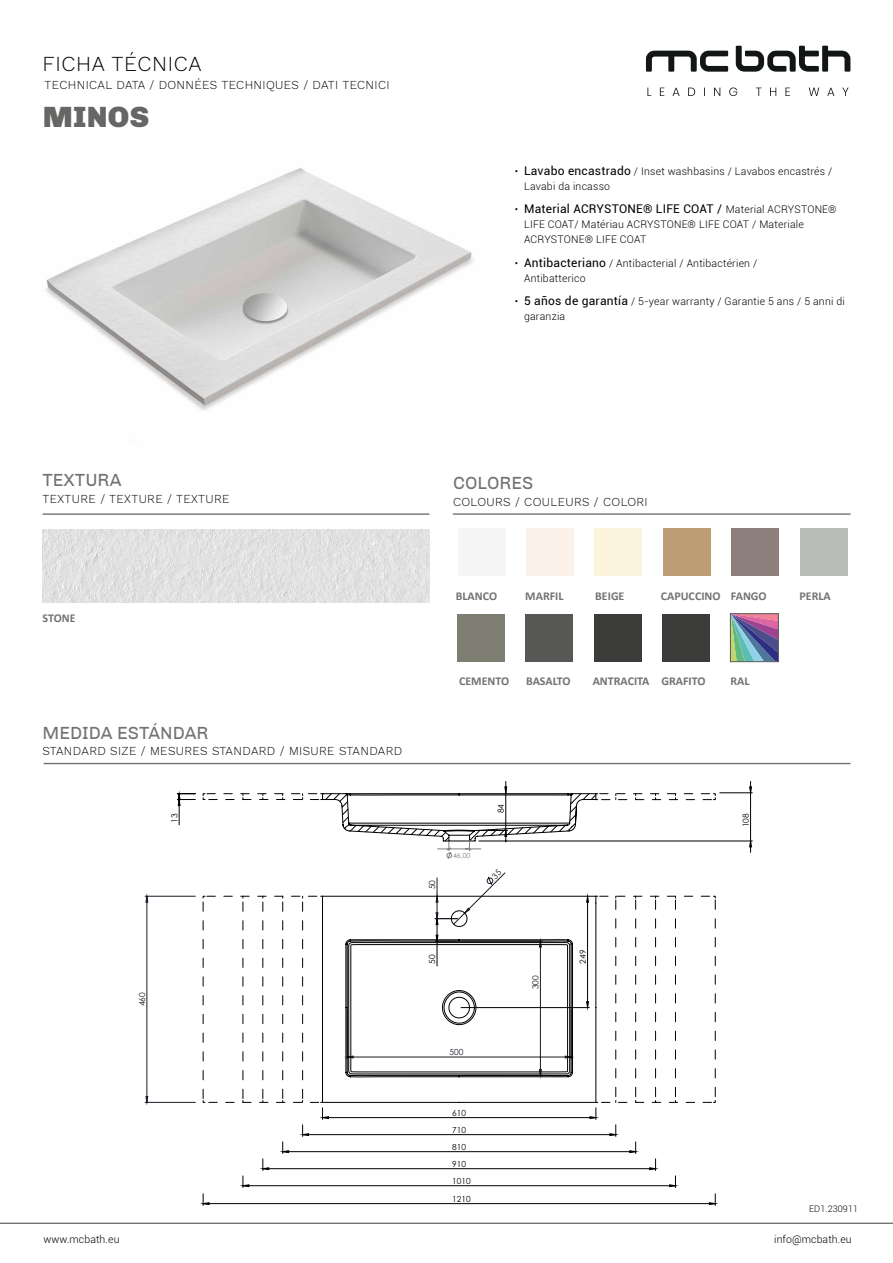
<style>
.page{position:relative;width:893px;height:1263px;background:#fff}
.page>*{position:absolute;margin:0;border:0;box-sizing:border-box;transform-origin:0 0}
.t1{font:900 30px "Chivo";letter-spacing:.01em;color:#666665}
.t2{font:300 21px "Work Sans";letter-spacing:.03em;color:#000}
.t3{font:18px "Chivo";color:#727272}
.t4{font:300 12px "Work Sans";letter-spacing:.03em;color:#000}
.t5{font:700 12px "Calibri";color:#727272}
.t6{font:12px "Roboto";letter-spacing:.02em;color:#000}
.t7{font:300 10.5px/15px "Roboto";letter-spacing:.02em;color:#000}
.t8{font:300 9px "Roboto";letter-spacing:.01em;color:#000}
.t9{font:8.4px/17px "Century Gothic";color:#000}
.t10{font:8.4px "Century Gothic";color:#1a1a24}
.t11{font:6.9px "Century Gothic";color:#808080}
.s1{font-weight:400;font-size:12px}
.s2{font-weight:300;font-size:10.5px}
</style>
<div class="page">
<img style="left:45px;top:168px;width:429px;height:242px">
<hr style="left:720px;top:792px;width:32px;height:1px;background:#000">
<hr style="left:479px;top:841px;width:273px;height:1px;background:#000">
<svg style="left:177px;top:793px;width:18px;height:13px"></svg>
<svg style="left:302px;top:1125px;width:314px;height:11px"></svg>
<svg style="left:282px;top:1142px;width:354px;height:11px"></svg>
<svg style="left:262px;top:1159px;width:394px;height:11px"></svg>
<svg style="left:243px;top:1176px;width:433px;height:11px"></svg>
<svg style="left:203px;top:1194px;width:513px;height:11px"></svg>
<svg style="left:178px;top:794px;width:410px;height:212px"></svg>
<svg style="left:146px;top:896px;width:2px;height:206px"></svg>
<svg style="left:203px;top:896px;width:513px;height:223px"></svg>
<svg style="left:203px;top:781px;width:548px;height:78px"></svg>
<hr style="left:44px;top:763px;width:806px;height:1px;background:#727272">
<hr style="left:0;top:1222px;width:893px;height:2px;background:#727272">
<svg style="left:646px;top:51px;width:82px;height:21px"></svg>
<svg style="left:736px;top:46px;width:114px;height:26px"></svg>
<svg style="left:647px;top:87px;width:202px;height:9px"></svg>
<hr style="left:453px;top:513px;width:397px;height:2px;background:#727272">
<div style="left:458px;top:529px;width:47px;height:47px;background:#f5f5f5"></div>
<div style="left:526px;top:529px;width:48px;height:47px;background:#fbf3e9"></div>
<div style="left:595px;top:529px;width:47px;height:47px;background:#fcf5dd"></div>
<div style="left:663px;top:529px;width:48px;height:47px;background:#be9d74"></div>
<div style="left:731px;top:529px;width:48px;height:47px;background:#8d7f7c"></div>
<div style="left:800px;top:529px;width:47px;height:47px;background:#b9bcb7"></div>
<div style="left:457px;top:614px;width:47px;height:47px;background:#7e7d71"></div>
<div style="left:525px;top:614px;width:48px;height:47px;background:#575756"></div>
<div style="left:594px;top:614px;width:47px;height:47px;background:#3c3c3b"></div>
<div style="left:662px;top:614px;width:48px;height:47px;background:#3c3c3b"></div>
<svg style="left:732px;top:615px;width:45px;height:45px;background:#7b7f9e"></svg>
<div style="left:730px;top:613px;width:49px;height:49px;border:1px solid #575756"></div>
<hr style="left:43px;top:513px;width:386px;height:2px;background:#727272">
<img style="left:43px;top:529px;width:386px;height:74px">
<svg style="left:487px;top:869px;width:15px;height:16px"></svg>
<h2 class="t2" style="left:43px;top:51px;width:161px">FICHA TÉCNICA</h2>
<p class="t4" style="left:45px;top:78px;width:346px">TECHNICAL DATA / DONNÉES TECHNIQUES / DATI TECNICI</p>
<h1 class="t1" style="left:43px;top:99px;width:108px">MINOS</h1>
<p class="t7" style="left:524px;top:164px;width:310px;text-indent:-9px">• <span class="s1">Lavabo encastrado</span> / Inset washbasins / Lavabos encastrés /<br>Lavabi da incasso</p>
<p class="t6" style="left:515px;top:202px;width:323px"><span class="s2">•</span> Material ACRYSTONE® LIFE COAT / <span class="s2">Material ACRYSTONE®</span></p>
<p class="t7" style="left:524px;top:217px;width:281px">LIFE COAT/ Matériau ACRYSTONE® LIFE COAT / Materiale<br>ACRYSTONE® LIFE COAT</p>
<p class="t7" style="left:524px;top:256px;width:235px;text-indent:-9px">• <span class="s1">Antibacteriano</span> / Antibacterial / Antibactérien /<br>Antibatterico</p>
<p class="t7" style="left:524px;top:294px;width:322px;text-indent:-9px">• <span class="s1">5 años de garantía</span> / 5-year warranty / Garantie 5 ans / 5 anni di garanzia</p>
<h3 class="t3" style="left:43px;top:469px;width:80px">TEXTURA</h3>
<p class="t4" style="left:43px;top:491px;width:188px">TEXTURE / TEXTURE / TEXTURE</p>
<h3 class="t3" style="left:453px;top:473px;width:82px">COLORES</h3>
<p class="t4" style="left:453px;top:495px;width:196px">COLOURS / COULEURS / COLORI</p>
<p class="t5" style="left:43px;top:613px;width:35px">STONE</p>
<h3 class="t3" style="left:43px;top:722px;width:168px">MEDIDA ESTÁNDAR</h3>
<p class="t4" style="left:43px;top:744px;width:361px">STANDARD SIZE / MESURES STANDARD / MISURE STANDARD</p>
<p class="t9" style="left:166px;top:822px;width:11px;rotate:-90deg">13</p>
<p class="t10" style="left:137px;top:1006px;width:15px;rotate:-90deg">460</p>
<p class="t5" style="left:456px;top:590px;width:43px">BLANCO</p>
<p class="t5" style="left:525px;top:590px;width:40px">MARFIL</p>
<p class="t5" style="left:595px;top:590px;width:31px">BEIGE</p>
<p class="t5" style="left:661px;top:590px;width:107px">CAPUCCINO FANGO</p>
<p class="t5" style="left:799px;top:590px;width:33px">PERLA</p>
<p class="t5" style="left:459px;top:676px;width:52px">CEMENTO</p>
<p class="t5" style="left:526px;top:676px;width:46px">BASALTO</p>
<p class="t5" style="left:593px;top:676px;width:114px">ANTRACITA GRAFITO</p>
<p class="t5" style="left:730px;top:676px;width:21px">RAL</p>
<p class="t10" style="left:427px;top:889px;width:11px;rotate:-90deg">50</p>
<p class="t11" style="left:453px;top:851px;width:19px">46,00</p>
<p class="t9" style="left:492px;top:813px;width:11px;rotate:-90deg">84</p>
<p class="t9" style="left:423px;top:964px;width:11px;rotate:-90deg">50</p>
<p class="t9" style="left:574px;top:964px;width:15px;rotate:-90deg">249</p>
<p class="t10" style="left:449px;top:1047px;width:15px">500</p>
<p class="t9" style="left:452px;top:1104px;width:15px">610</p>
<p class="t9" style="left:452px;top:1121px;width:20px">710<br>810<br>910<br>1010</p>
<p class="t9" style="left:452px;top:1190px;width:20px">1210</p>
<p class="t10" style="left:530px;top:989px;width:15px;rotate:-90deg">300</p>
<p class="t9" style="left:737px;top:827px;width:15px;rotate:-90deg">108</p>
<p class="t8" style="left:809px;top:1203px;width:50px">ED1.230911</p>
<p class="t7" style="left:43px;top:1232px;width:78px">www.mcbath.eu</p>
<p class="t7" style="left:774px;top:1232px;width:79px">info@mcbath.eu</p>
</div>
